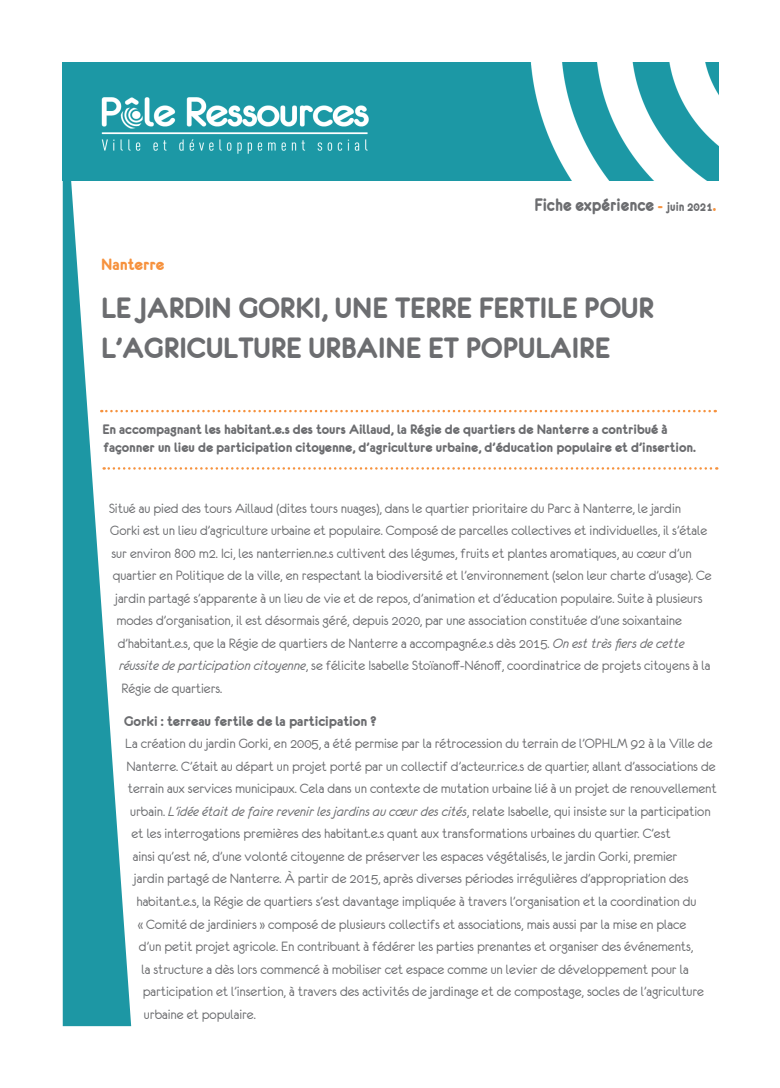
<style>
.page{position:relative;width:780px;height:1088px;background:#fff}
.page>*{position:absolute;margin:0;border:0;box-sizing:border-box;transform-origin:0 0}
.t1{font:31.25px/40px "Eurofurencebold";color:#6c6d70}
.t2{font:19.25px "Eurofurencebold";color:#6c6d70;scale:.91 1}
.t3{font:17.5px "Eurofurencebold";color:#f6923e}
.t4{font:15px "Eurofurenceregular";color:#6c6d70}
.t5{font:15px "Eurofurencebold";color:#6c6d70}
.t6{font:14.62px/17.8px "Eurofurencebold";letter-spacing:-.005em;color:#6c6d70}
.s1{font-size:16.5px;color:#f6923e}
.s2{font-size:13.75px}
.s3{color:#f6923e}
.s4{font-family:"Eurofurenceitalic"}
</style>
<div class="page">
<svg style="left:133px;top:467px;width:584px;height:3px"></svg>
<svg style="left:131px;top:410px;width:584px;height:2px"></svg>
<svg style="left:63px;top:180px;width:68px;height:846px;fill:#1d97a4"></svg>
<img style="left:63px;top:63px;width:655px;height:117px">
<p class="t2" style="left:534px;top:195px;width:201px">Fiche expérience <span class="s1">-</span> <span class="s2">juin 2021</span><span class="s3">.</span></p>
<p class="t3" style="left:101px;top:256px;width:65px">Nanterre</p>
<h1 class="t1" style="left:101px;top:287px;width:554px">LE JARDIN GORKI, UNE TERRE FERTILE POUR<br>L’AGRICULTURE URBAINE ET POPULAIRE</h1>
<p class="t6" style="left:102px;top:421px;width:595px">En accompagnant les habitant.e.s des tours Aillaud, la Régie de quartiers de Nanterre a contribué à façonner un lieu de participation citoyenne, d’agriculture urbaine, d’éducation populaire et d’insertion.</p>
<p class="t4" style="left:109px;top:500px;width:573px">Situé au pied des tours Aillaud (dites tours nuages), dans le quartier prioritaire du Parc à Nanterre, le jardin</p>
<p class="t4" style="left:110px;top:523px;width:598px">Gorki est un lieu d’agriculture urbaine et populaire. Composé de parcelles collectives et individuelles, il s’étale</p>
<p class="t4" style="left:111px;top:545px;width:581px">sur environ 800 m2. Ici, les nanterrien.ne.s cultivent des légumes, fruits et plantes aromatiques, au cœur d’un</p>
<p class="t4" style="left:113px;top:568px;width:600px">quartier en Politique de la ville, en respectant la biodiversité et l’environnement (selon leur charte d’usage). Ce</p>
<p class="t4" style="left:115px;top:590px;width:589px">jardin partagé s’apparente à un lieu de vie et de repos, d’animation et d’éducation populaire. Suite à plusieurs</p>
<p class="t4" style="left:116px;top:613px;width:567px">modes d’organisation, il est désormais géré, depuis 2020, par une association constituée d’une soixantaine</p>
<p class="t4" style="left:118px;top:635px;width:568px">d’habitant.e.s, que la Régie de quartiers de Nanterre a accompagné.e.s dès 2015. <span class="s4">On est très fiers de cette</span></p>
<p class="t4" style="left:119px;top:658px;width:593px"><span class="s4">réussite de participation citoyenne</span>, se félicite Isabelle Stoïanoff-Nénoff, coordinatrice de projets citoyens à la</p>
<p class="t4" style="left:121px;top:680px;width:102px">Régie de quartiers.</p>
<p class="t5" style="left:124px;top:713px;width:254px">Gorki : terreau fertile de la participation ?</p>
<p class="t4" style="left:125px;top:736px;width:588px">La création du jardin Gorki, en 2005, a été permise par la rétrocession du terrain de l’OPHLM 92 à la Ville de</p>
<p class="t4" style="left:126px;top:759px;width:590px">Nanterre. C’était au départ un projet porté par un collectif d’acteur.rice.s de quartier, allant d’associations de</p>
<p class="t4" style="left:128px;top:781px;width:590px">terrain aux services municipaux. Cela dans un contexte de mutation urbaine lié à un projet de renouvellement</p>
<p class="t4" style="left:130px;top:804px;width:582px">urbain. <span class="s4">L’idée était de faire revenir les jardins au cœur des cités</span>, relate Isabelle, qui insiste sur la participation</p>
<p class="t4" style="left:131px;top:826px;width:540px">et les interrogations premières des habitant.e.s quant aux transformations urbaines du quartier. C’est</p>
<p class="t4" style="left:133px;top:849px;width:546px">ainsi qu’est né, d’une volonté citoyenne de préserver les espaces végétalisés, le jardin Gorki, premier</p>
<p class="t4" style="left:134px;top:871px;width:556px">jardin partagé de Nanterre. À partir de 2015, après diverses périodes irrégulières d’appropriation des</p>
<p class="t4" style="left:136px;top:894px;width:561px">habitant.e.s, la Régie de quartiers s’est davantage impliquée à travers l’organisation et la coordination du</p>
<p class="t4" style="left:138px;top:916px;width:550px">« Comité de jardiniers » composé de plusieurs collectifs et associations, mais aussi par la mise en place</p>
<p class="t4" style="left:139px;top:939px;width:556px">d’un petit projet agricole. En contribuant à fédérer les parties prenantes et organiser des événements,</p>
<p class="t4" style="left:141px;top:961px;width:548px">la structure a dès lors commencé à mobiliser cet espace comme un levier de développement pour la</p>
<p class="t4" style="left:143px;top:984px;width:563px">participation et l’insertion, à travers des activités de jardinage et de compostage, socles de l’agriculture</p>
<p class="t4" style="left:144px;top:1006px;width:113px">urbaine et populaire.</p>
</div>
